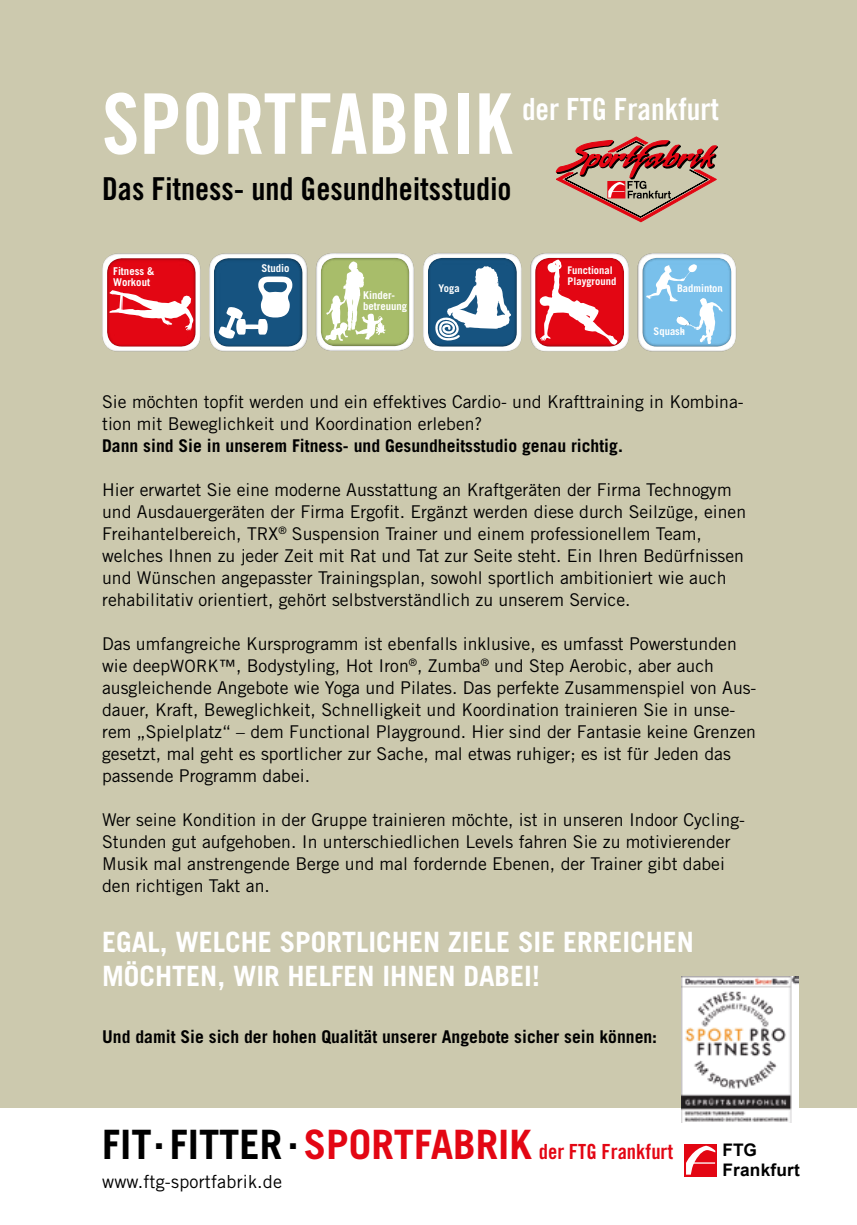
<style>
.page{position:relative;width:857px;height:1225px;background:#fff}
.page>*{position:absolute;margin:0;border:0;box-sizing:border-box;transform-origin:0 0}
.t1{font:83.8px "Trade Gothic Bold Cond Twenty";color:#fff}
.t2{font:31.6px "Trade Gothic Bold Cond Twenty";color:#000}
.t3{font:30.6px "Trade Gothic Bold Cond Twenty";color:#fff}
.t4{font:700 28px/34px "Trade Gothic";color:#fff}
.t5{font:20.8px "Trade Gothic Bold Cond Twenty";color:#e30613}
.t6{font:18px "Trade Gothic";letter-spacing:.01em;color:#000}
.t7{font:17.6px/22px "Trade Gothic";color:#000}
.t8{font:700 17.6px "Trade Gothic";color:#000}
.t9{font:700 17.2px/19.8px "Arial";letter-spacing:.01em;color:#000}
.t10{font:700 10.8px/11.2px "Trade Gothic";color:#fff}
.t11{font:700 10.6px/11px "Trade Gothic";color:#fff}
.s1{font-size:17px}
.s2{font-family:"Trade Gothic";font-weight:700;font-size:40.4px;color:#000}
.s3{font-family:"Trade Gothic";font-weight:700;font-size:40.4px}
</style>
<div class="page">
<div style="left:0;top:0;width:856px;height:1107px;background:#ccc9ae"></div>
<svg style="left:555px;top:137px;width:162px;height:85px"></svg>
<img style="left:681px;top:977px;width:116px;height:145px">
<div style="left:101px;top:249px;width:102px;height:104px;background:#000;opacity:.75"></div>
<div style="left:106px;top:256px;width:92px;height:92px;background:#000;opacity:.75"></div>
<div style="left:208px;top:249px;width:102px;height:104px;background:#000;opacity:.75"></div>
<div style="left:213px;top:256px;width:92px;height:92px;background:#000;opacity:.75"></div>
<div style="left:301px;top:246px;width:116px;height:106px;background:#000;opacity:.75"></div>
<div style="left:320px;top:254px;width:92px;height:92px;background:#000;opacity:.75"></div>
<svg style="left:325px;top:261px;width:60px;height:80px;background:#c4d29a"></svg>
<svg style="left:109px;top:290px;width:84px;height:41px;background:#ec5a62"></svg>
<svg style="left:218px;top:276px;width:74px;height:63px;background:#648daa"></svg>
<div style="left:422px;top:249px;width:102px;height:104px;background:#000;opacity:.75"></div>
<div style="left:427px;top:255px;width:92px;height:92px;background:#000;opacity:.75"></div>
<div style="left:529px;top:249px;width:102px;height:104px;background:#000;opacity:.75"></div>
<div style="left:534px;top:255px;width:92px;height:92px;background:#000;opacity:.75"></div>
<div style="left:623px;top:247px;width:115px;height:106px;background:#000;opacity:.75"></div>
<div style="left:641px;top:255px;width:92px;height:92px;background:#000;opacity:.75"></div>
<svg style="left:538px;top:259px;width:79px;height:86px;background:#e83c46"></svg>
<svg style="left:646px;top:264px;width:76px;height:80px;background:#8ec9ed"></svg>
<svg style="left:435px;top:266px;width:76px;height:75px;background:#7599b4"></svg>
<div style="left:684px;top:1143px;width:32px;height:33px;background:#e30613"></div>
<svg style="left:686px;top:1145px;width:29px;height:29px"></svg>
<h1 class="t1" style="left:102px;top:73px;width:411px">SPORTFABRIK</h1>
<h2 class="t2" style="left:102px;top:169px;width:410px">Das Fitness- und Gesundheitsstudio</h2>
<h3 class="t3" style="left:521px;top:90px;width:198px">der FTG Frankfurt</h3>
<p class="t10" style="left:113px;top:265px;width:43px">Fitness &amp;<br>Workout</p>
<p class="t10" style="left:261px;top:263px;width:30px">Studio</p>
<p class="t11" style="left:567px;top:264px;width:50px">Functional<br>Playground</p>
<p class="t11" style="left:438px;top:282px;width:23px">Yoga</p>
<p class="t10" style="left:363px;top:289px;width:46px">Kinder&shy;betreuung</p>
<p class="t11" style="left:676px;top:282px;width:47px">Badminton</p>
<p class="t11" style="left:653px;top:325px;width:33px">Squash</p>
<p class="t7" style="left:102px;top:390px;width:642px">Sie möchten topfit werden und ein effektives Cardio- und Krafttraining in Kombina&shy;tion mit Beweglichkeit und Koordination erleben?</p>
<p class="t8" style="left:102px;top:435px;width:522px">Dann sind Sie in unserem Fitness- und Gesundheitsstudio genau richtig.</p>
<p class="t7" style="left:102px;top:478px;width:645px">Hier erwartet Sie eine moderne Ausstattung an Kraftgeräten der Firma Technogym und Ausdauergeräten der Firma Ergofit. Ergänzt werden diese durch Seilzüge, einen Freihantelbereich, TRX<sup>®</sup> Suspension Trainer und einem professionellem Team, welches Ihnen zu jeder Zeit mit Rat und Tat zur Seite steht. Ein Ihren Bedürfnissen und Wünschen angepasster Trainingsplan, sowohl sportlich ambitioniert wie auch rehabilitativ orientiert, gehört selbstverständlich zu unserem Service.</p>
<p class="t7" style="left:102px;top:632px;width:655px">Das umfangreiche Kursprogramm ist ebenfalls inklusive, es umfasst Powerstunden wie deep<span class="s1">WORK™</span>, Bodystyling, Hot Iron<sup>®</sup>, Zumba<sup>®</sup> und Step Aerobic, aber auch ausgleichende Angebote wie Yoga und Pilates. Das perfekte Zusammenspiel von Aus&shy;dauer, Kraft, Beweglichkeit, Schnelligkeit und Koordination trainieren Sie in unse&shy;rem „Spielplatz“ – dem Functional Playground. Hier sind der Fantasie keine Grenzen gesetzt, mal geht es sportlicher zur Sache, mal etwas ruhiger; es ist für Jeden das passende Programm dabei.</p>
<p class="t7" style="left:102px;top:808px;width:644px">Wer seine Kondition in der Gruppe trainieren möchte, ist in unseren Indoor Cycling-Stunden gut aufgehoben. In unterschiedlichen Levels fahren Sie zu motivierender Musik mal anstrengende Berge und mal fordernde Ebenen, der Trainer gibt dabei den richtigen Takt an.</p>
<h3 class="t4" style="left:102px;top:924px;width:593px">EGAL, WELCHE SPORTLICHEN ZIELE SIE ERREICHEN<br>MÖCHTEN, WIR HELFEN IHNEN DABEI!</h3>
<p class="t8" style="left:102px;top:1025px;width:556px">Und damit Sie sich der hohen Qualität unserer Angebote sicher sein können:</p>
<p class="t5" style="left:102px;top:1138px;width:572px"><span class="s2">FIT</span><sup>.</sup> <span class="s2">FITTER</span><sup>.</sup><span class="s3">SPORTFABRIK</span> der FTG Frankfurt</p>
<p class="t6" style="left:102px;top:1170px;width:181px">www.ftg-sportfabrik.de</p>
<p class="t9" style="left:722px;top:1141px;width:79px">FTG<br>Frankfurt</p>
</div>
